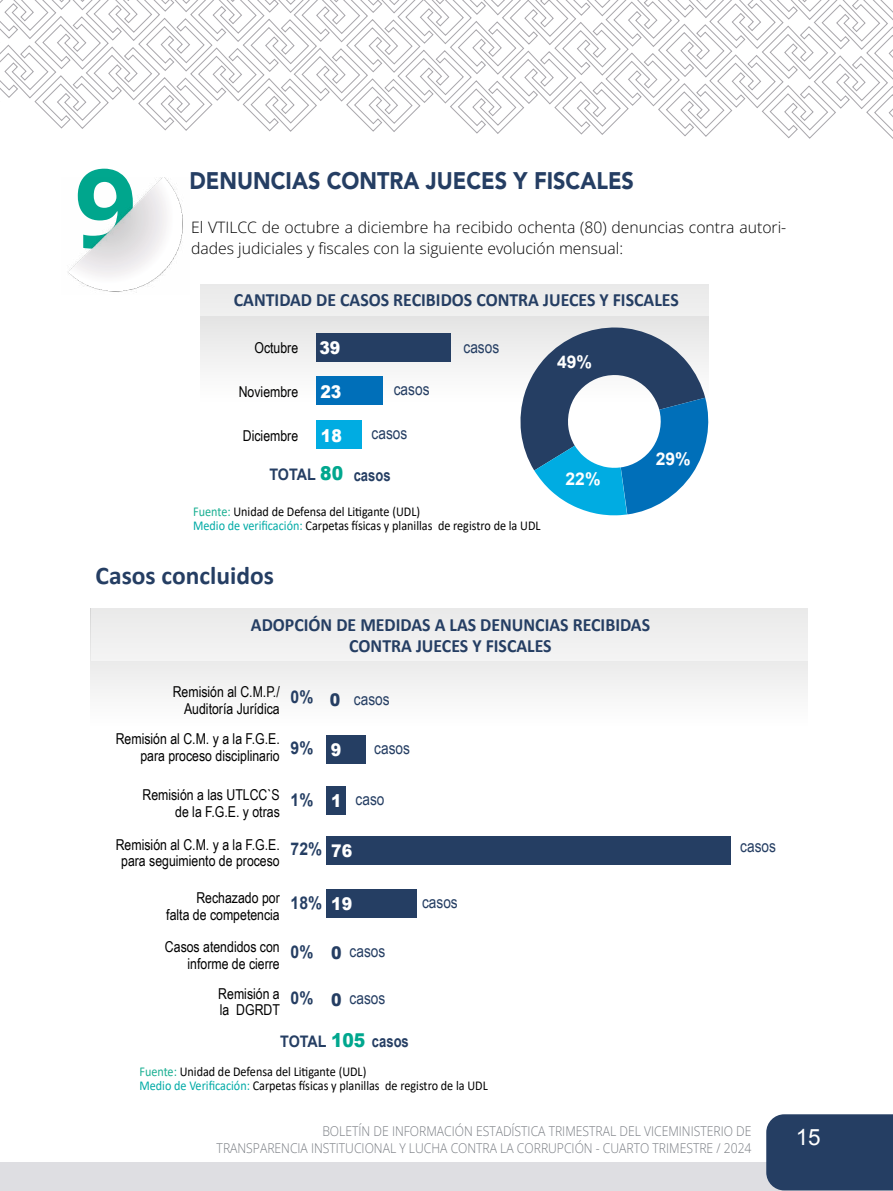
<style>
.page{position:relative;width:893px;height:1191px;background:#fff}
.page>*{position:absolute;margin:0;border:0;box-sizing:border-box;transform-origin:0 0}
.t1{font:700 109.2px "Open Sans";color:#00a78e}
.t2{font:700 25.5px "Calibri";color:#253e63}
.t3{font:900 24px "Avenir";color:#253e63;scale:.9 1}
.t4{font:22.5px "Arial";color:#fff}
.t5{font:700 18.75px/21px "Calibri";color:#253e63;text-align:center;scale:.95 1}
.t6{font:700 17.55px "Arial";color:#253e63;scale:.9 1}
.t7{font:900 17.55px "Arial";color:#fff;scale:.9 1}
.t8{font:700 17.55px "Arial";color:#fff}
.t9{font:900 17.55px "Arial";color:#253e63;scale:.9 1}
.t10{font:16.65px "Arial Narrow";color:#253e63}
.t11{font:700 15.9px "Arial";letter-spacing:-.01em;color:#253e63;scale:.9 1}
.t12{font:300 15.75px/21px "Open Sans";color:#000}
.t13{font:15px/16.5px "Arial Narrow";color:#000;text-align:right}
.t14{font:13.5px/14.2px "Calibri";color:#000;scale:.9 1}
.t15{font:300 13.5px/16.5px "Open Sans";color:#767a80;text-align:right;scale:.9 1}
.s1{font-weight:900;font-size:19.05px;color:#00a78e}
.s2{font-family:"Arial Narrow";font-size:16.65px}
.s3{color:#1aaf92}
.s4{color:#00aaa6}
</style>
<div class="page">
<div style="left:0;top:1162px;width:893px;height:28px;background:#dedee2"></div>
<div style="left:766px;top:1114px;width:127px;height:76px;background:#253e63"></div>
<svg style="left:0;top:0;width:893px;height:139px"></svg>
<img style="left:68px;top:178px;width:115px;height:115px">
<svg style="left:200px;top:316px;width:508px;height:89px"></svg>
<div style="left:200px;top:284px;width:508px;height:32px;background:#ededed"></div>
<div style="left:316px;top:333px;width:135px;height:28px;background:#253e63"></div>
<div style="left:316px;top:376px;width:66px;height:29px;background:#006fb9"></div>
<div style="left:316px;top:420px;width:45px;height:29px;background:#00ace2"></div>
<div style="left:91px;top:608px;width:716px;height:134px;background:#f7f7f7"></div>
<div style="left:91px;top:608px;width:718px;height:53px;background:#efefef"></div>
<div style="left:326px;top:735px;width:40px;height:28px;background:#253e63"></div>
<div style="left:326px;top:786px;width:19px;height:29px;background:#253e63"></div>
<div style="left:326px;top:835px;width:405px;height:29px;background:#253e63"></div>
<div style="left:326px;top:889px;width:91px;height:28px;background:#253e63"></div>
<svg style="left:520px;top:327px;width:189px;height:188px"></svg>
<h1 class="t1" style="left:74px;top:131px;width:64px">9</h1>
<h3 class="t3" style="left:190px;top:160px;width:495px">DENUNCIAS CONTRA JUECES Y FISCALES</h3>
<p class="t12" style="left:191px;top:216px;width:597px">El VTILCC de octubre a diciembre ha recibido ochenta (80) denuncias contra autori&shy;dades judiciales y fiscales con la siguiente evolución mensual:</p>
<p class="t5" style="left:234px;top:289px;width:470px">CANTIDAD DE CASOS RECIBIDOS CONTRA JUECES Y FISCALES</p>
<p class="t13" style="left:254px;top:338px;width:45px">Octubre</p>
<p class="t13" style="left:239px;top:383px;width:61px">Noviembre</p>
<p class="t13" style="left:243px;top:427px;width:57px">Diciembre</p>
<p class="t7" style="left:319px;top:335px;width:25px">39</p>
<p class="t7" style="left:320px;top:379px;width:25px">23</p>
<p class="t7" style="left:321px;top:422px;width:25px">18</p>
<p class="t10" style="left:463px;top:335px;width:37px">casos</p>
<p class="t8" style="left:557px;top:351px;width:37px">49%</p>
<p class="t10" style="left:394px;top:377px;width:37px">casos</p>
<p class="t10" style="left:372px;top:421px;width:37px">casos</p>
<p class="t11" style="left:269px;top:464px;width:136px">TOTAL <span class="s1">80</span> <span class="s2">casos</span></p>
<p class="t14" style="left:193px;top:504px;width:387px"><span class="s3">Fuente:</span> Unidad de Defensa del Litigante (UDL)<br><span class="s4">Medio de verificación:</span> Carpetas físicas y planillas de registro de la UDL</p>
<h2 class="t2" style="left:96px;top:557px;width:180px">Casos concluidos</h2>
<p class="t8" style="left:566px;top:467px;width:37px">22%</p>
<p class="t8" style="left:656px;top:447px;width:37px">29%</p>
<p class="t5" style="left:251px;top:613px;width:422px">ADOPCIÓN DE MEDIDAS A LAS DENUNCIAS RECIBIDAS<br>CONTRA JUECES Y FISCALES</p>
<p class="t13" style="left:173px;top:683px;width:109px">Remisión al C.M.P./<br>Auditoría Jurídica</p>
<p class="t13" style="left:116px;top:730px;width:166px">Remisión al C.M. y a la F.G.E. para proceso disciplinario</p>
<p class="t13" style="left:142px;top:786px;width:139px">Remisión a las UTLCC`S de la F.G.E. y otras</p>
<p class="t13" style="left:116px;top:835px;width:166px;text-align:center">Remisión al C.M. y a la F.G.E. para seguimiento de proceso</p>
<p class="t13" style="left:166px;top:889px;width:115px">Rechazado por<br>falta de competencia</p>
<p class="t13" style="left:165px;top:938px;width:116px">Casos atendidos con informe de cierre</p>
<p class="t13" style="left:218px;top:984px;width:63px;text-align:left">Remisión a la DGRDT</p>
<p class="t6" style="left:291px;top:685px;width:27px">0%</p>
<p class="t6" style="left:291px;top:736px;width:27px">9%</p>
<p class="t6" style="left:291px;top:788px;width:27px">1%</p>
<p class="t6" style="left:291px;top:837px;width:37px">72%</p>
<p class="t6" style="left:291px;top:890px;width:37px">18%</p>
<p class="t6" style="left:291px;top:940px;width:27px">0%</p>
<p class="t6" style="left:291px;top:986px;width:27px">0%</p>
<p class="t9" style="left:330px;top:687px;width:13px">0</p>
<p class="t7" style="left:331px;top:737px;width:13px">9</p>
<p class="t7" style="left:331px;top:788px;width:13px">1</p>
<p class="t7" style="left:331px;top:838px;width:25px">76</p>
<p class="t10" style="left:354px;top:686px;width:37px">casos</p>
<p class="t10" style="left:374px;top:735px;width:37px">casos</p>
<p class="t10" style="left:356px;top:787px;width:30px">caso</p>
<p class="t7" style="left:331px;top:891px;width:25px">19</p>
<p class="t9" style="left:331px;top:940px;width:13px">0</p>
<p class="t9" style="left:331px;top:987px;width:13px">0</p>
<p class="t10" style="left:422px;top:889px;width:37px">casos</p>
<p class="t10" style="left:350px;top:938px;width:37px">casos</p>
<p class="t10" style="left:350px;top:985px;width:37px">casos</p>
<p class="t11" style="left:280px;top:1031px;width:144px">TOTAL <span class="s1">105</span> <span class="s2">casos</span></p>
<p class="t14" style="left:139px;top:1063px;width:389px"><span class="s3">Fuente:</span> Unidad de Defensa del Litigante (UDL)<br><span class="s4">Medio de Verificación:</span> Carpetas físicas y planillas de registro de la UDL</p>
<p class="t10" style="left:740px;top:834px;width:37px">casos</p>
<p class="t15" style="left:217px;top:1122px;width:596px">BOLETÍN DE INFORMACIÓN ESTADÍSTICA TRIMESTRAL DEL VICEMINISTERIO DE<br>TRANSPARENCIA INSTITUCIONAL Y LUCHA CONTRA LA CORRUPCIÓN - CUARTO TRIMESTRE / 2024</p>
<h3 class="t4" style="left:796px;top:1122px;width:27px">15</h3>
</div>
